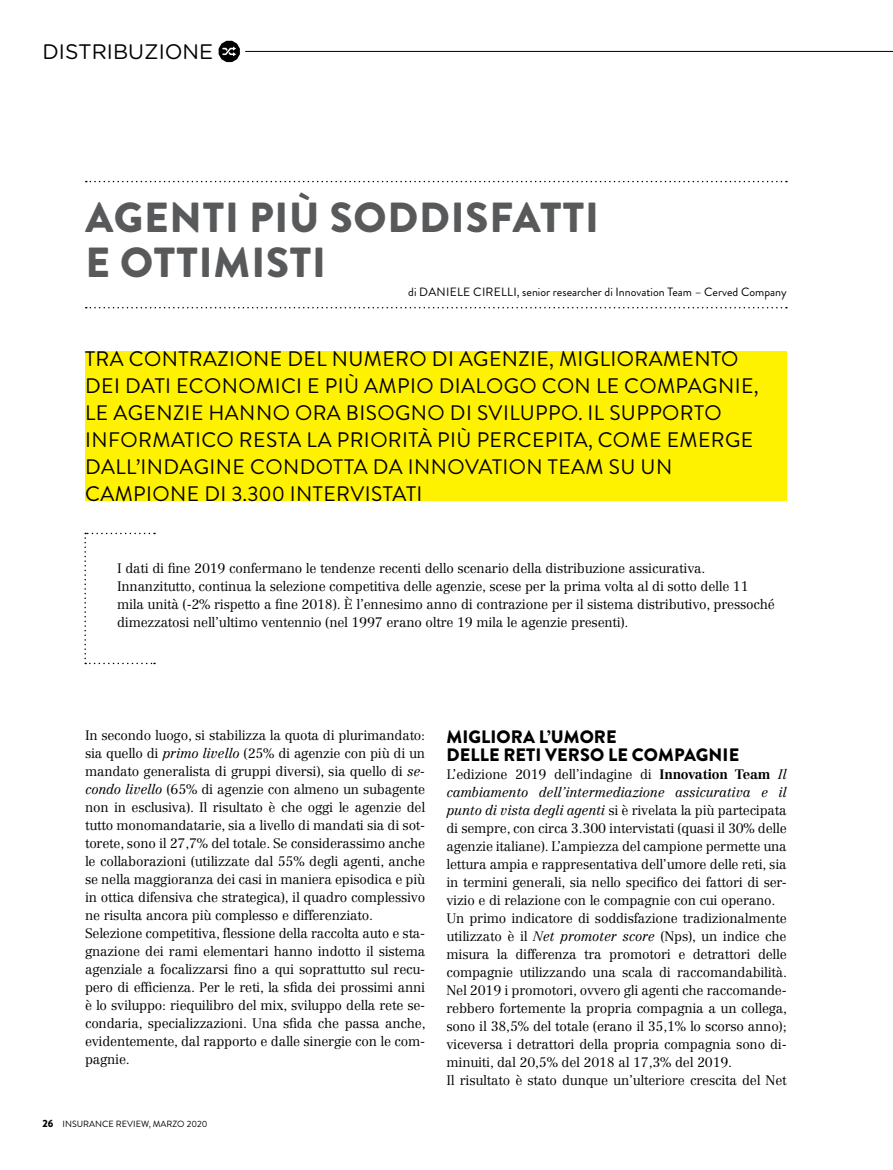
<style>
.page{position:relative;width:893px;height:1170px;background:#fff}
.page>*{position:absolute;margin:0;border:0;box-sizing:border-box;transform-origin:0 0}
.t1{font:900 42px/45px "Brandon Grotesque";letter-spacing:.02em;color:#58595b}
.t2{font:21px/27px "Brandon Grotesque";letter-spacing:.02em;color:#000}
.t3{font:21px "Gotham Rounded";color:#000}
.t4{font:900 18px/18px "Brandon Grotesque";letter-spacing:.005em;color:#000}
.t5{font:300 13.5px/18px "Centennial LT Std";letter-spacing:-.015em;color:#000}
.t6{font:12px "Brandon Grotesque";color:#000}
.t7{font:9px "Brandon Grotesque";color:#000}
.s1{font-style:italic}
.s2{font-weight:700}
.s3{font-weight:900;font-size:10.5px}
</style>
<div class="page">
<svg style="left:219px;top:41px;width:21px;height:21px"></svg>
<hr style="left:245px;top:51px;width:648px;height:1px;background:#000">
<div style="left:85px;top:351px;width:702px;height:149px;background:#fff200"></div>
<svg style="left:86px;top:307px;width:701px;height:1px"></svg>
<svg style="left:86px;top:181px;width:701px;height:1px"></svg>
<svg style="left:84px;top:532px;width:71px;height:132px"></svg>
<h2 class="t3" style="left:43px;top:37px;width:172px">DISTRIBUZIONE</h2>
<h1 class="t1" style="left:85px;top:196px;width:515px">AGENTI PIÙ SODDISFATTI<br>E OTTIMISTI</h1>
<p class="t6" style="left:408px;top:284px;width:380px">di DANIELE CIRELLI, senior researcher di Innovation Team – Cerved Company</p>
<p class="t2" style="left:85px;top:345px;width:675px">TRA CONTRAZIONE DEL NUMERO DI AGENZIE, MIGLIORAMENTO DEI DATI ECONOMICI E PIÙ AMPIO DIALOGO CON LE COMPAGNIE, LE AGENZIE HANNO ORA BISOGNO DI SVILUPPO. IL SUPPORTO INFORMATICO RESTA LA PRIORITÀ PIÙ PERCEPITA, COME EMERGE DALL’INDAGINE CONDOTTA DA INNOVATION TEAM SU UN CAMPIONE DI 3.300 INTERVISTATI</p>
<p class="t5" style="left:117px;top:559px;width:659px">I dati di fine 2019 confermano le tendenze recenti dello scenario della distribuzione assicurativa.<br>Innanzitutto, continua la selezione competitiva delle agenzie, scese per la prima volta al di sotto delle 11 mila unità (-2% rispetto a fine 2018). È l’ennesimo anno di contrazione per il sistema distributivo, pressoché dimezzatosi nell’ultimo ventennio (nel 1997 erano oltre 19 mila le agenzie presenti).</p>
<p class="t5" style="left:85px;top:726px;width:342px">In secondo luogo, si stabilizza la quota di plurimandato: sia quello di <span class="s1">primo livello</span> (25% di agenzie con più di un mandato generalista di gruppi diversi), sia quello di <span class="s1">se&shy;condo livello</span> (65% di agenzie con almeno un subagente non in esclusiva). Il risultato è che oggi le agenzie del tutto monomandatarie, sia a livello di mandati sia di sot&shy;torete, sono il 27,7% del totale. Se considerassimo anche le collaborazioni (utilizzate dal 55% degli agenti, anche se nella maggioranza dei casi in maniera episodica e più in ottica difensiva che strategica), il quadro complessivo ne risulta ancora più complesso e differenziato.<br>Selezione competitiva, flessione della raccolta auto e sta&shy;gnazione dei rami elementari hanno indotto il sistema agenziale a focalizzarsi fino a qui soprattutto sul recu&shy;pero di efficienza. Per le reti, la sfida dei prossimi anni è lo sviluppo: riequilibro del mix, sviluppo della rete se&shy;condaria, specializzazioni. Una sfida che passa anche, evidentemente, dal rapporto e dalle sinergie con le com&shy;pagnie.</p>
<h3 class="t4" style="left:447px;top:727px;width:294px">MIGLIORA L’UMORE<br>DELLE RETI VERSO LE COMPAGNIE</h3>
<p class="t5" style="left:446px;top:765px;width:342px">L’edizione 2019 dell’indagine di <span class="s2">Innovation Team</span> <span class="s1">Il cambiamento dell’intermediazione assicurativa e il punto di vista degli agenti</span> si è rivelata la più partecipata di sempre, con circa 3.300 intervistati (quasi il 30% delle agenzie italiane). L’ampiezza del campione permette una lettura ampia e rappresentativa dell’umore delle reti, sia in termini generali, sia nello specifico dei fattori di ser&shy;vizio e di relazione con le compagnie con cui operano.<br>Un primo indicatore di soddisfazione tradizionalmente utilizzato è il <span class="s1">Net promoter score</span> (Nps), un indice che misura la differenza tra promotori e detrattori delle compagnie utilizzando una scala di raccomandabilità.<br>Nel 2019 i promotori, ovvero gli agenti che raccomande&shy;rebbero fortemente la propria compagnia a un collega, sono il 38,5% del totale (erano il 35,1% lo scorso anno); viceversa i detrattori della propria compagnia sono di&shy;minuiti, dal 20,5% del 2018 al 17,3% del 2019.<br>Il risultato è stato dunque un’ulteriore crescita del Net</p>
<p class="t7" style="left:43px;top:1117px;width:166px"><span class="s3">26</span> INSURANCE REVIEW, MARZO 2020</p>
</div>
